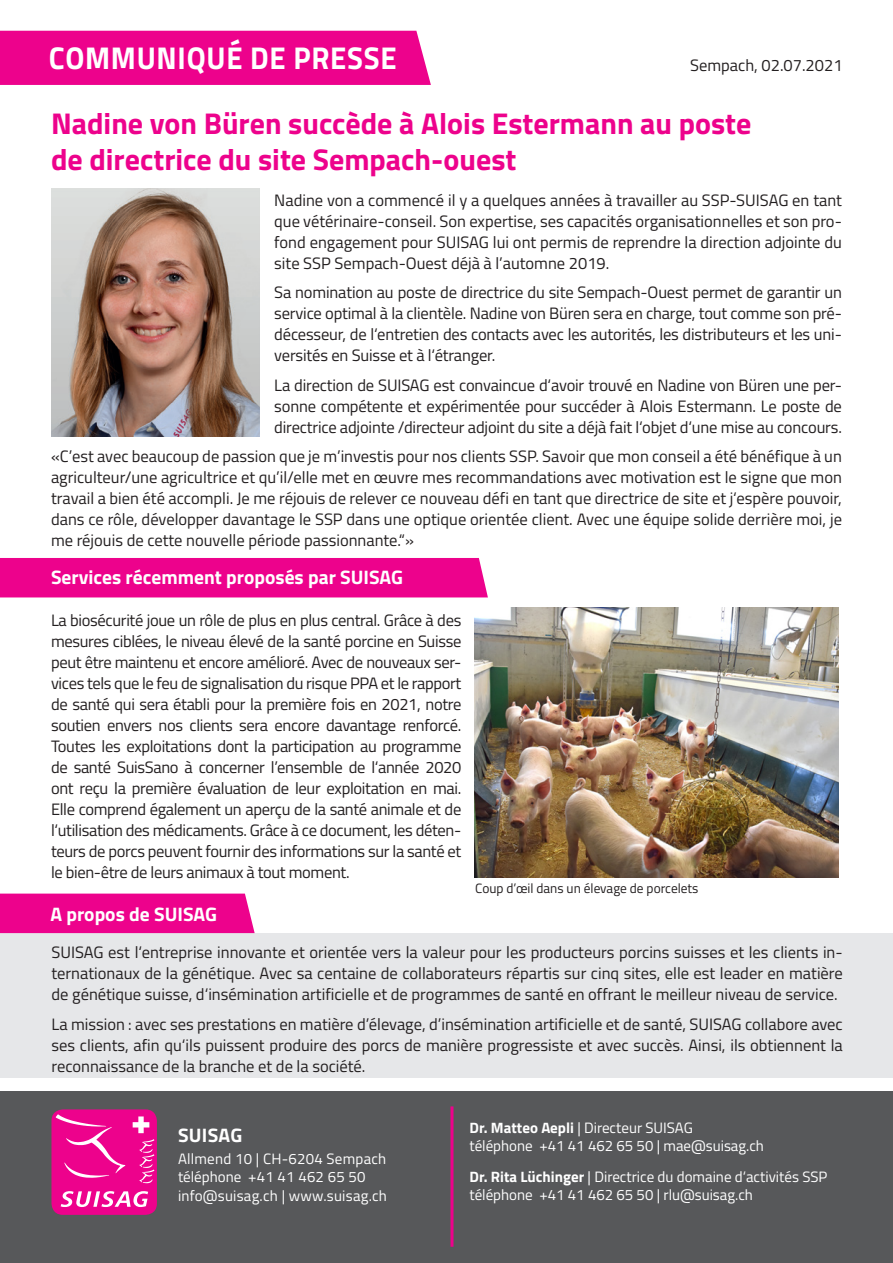
<style>
.page{position:relative;width:893px;height:1263px;background:#fff}
.page>*{position:absolute;margin:0;border:0;box-sizing:border-box;transform-origin:0 0}
.t1{font:700 31.5px "Titillium Web";letter-spacing:.025em;color:#fff;scale:.93 1}
.t2{font:700 30px/36px "Titillium Web";color:#ed028c}
.t3{font:700 19.5px "Titillium Web";color:#fff}
.t4{font:16.5px/21px "Titillium Web";color:#231f20;text-align:justify}
.t5{font:15px/18px "Titillium Web";color:#fff}
.SUISAG___Fliesstext{font:13.5px "Titillium Web";color:#231f20}
.s1{font-weight:700}
</style>
<div class="page">
<img style="left:51px;top:188px;width:208px;height:249px">
<div style="left:0;top:31px;width:431px;height:54px;background:#ed028c"></div>
<img style="left:475px;top:607px;width:363px;height:270px">
<div style="left:1px;top:933px;width:892px;height:145px;background:#e6e7e9"></div>
<div style="left:1px;top:1092px;width:892px;height:171px;background:#57585a"></div>
<div style="left:51px;top:1109px;width:106px;height:106px;background:#ed028c;border-radius:11px"></div>
<svg style="left:56px;top:1114px;width:69px;height:64px"></svg>
<svg style="left:61px;top:1191px;width:87px;height:16px"></svg>
<svg style="left:133px;top:1116px;width:16px;height:17px"></svg>
<svg style="left:139px;top:1139px;width:15px;height:44px"></svg>
<hr style="left:450px;top:1106px;width:3px;height:141px;background:#ed028c">
<div style="left:0;top:893px;width:255px;height:40px;background:#ed028c"></div>
<div style="left:0;top:558px;width:488px;height:39px;background:#ed028c"></div>
<p class="t1" style="left:49px;top:34px;width:375px">COMMUNIQUÉ DE PRESSE</p>
<p class="t2" style="left:51px;top:104px;width:702px">Nadine von Büren succède à Alois Estermann au poste de directrice du site Sempach-ouest</p>
<p class="t4" style="left:690px;top:53px;width:154px">Sempach, 02.07.2021</p>
<p class="t4" style="left:274px;top:189px;width:569px">Nadine von a commencé il y a quelques années à travailler au SSP-SUISAG en tant que vétérinaire-conseil. Son expertise, ses capacités organisationnelles et son pro&shy;fond engagement pour SUISAG lui ont permis de reprendre la direction adjointe du site SSP Sempach-Ouest déjà à l’automne 2019.</p>
<p class="t4" style="left:274px;top:281px;width:569px">Sa nomination au poste de directrice du site Sempach-Ouest permet de garantir un service optimal à la clientèle. Nadine von Büren sera en charge, tout comme son pré&shy;décesseur, de l‘entretien des contacts avec les autorités, les distributeurs et les uni&shy;versités en Suisse et à l‘étranger.</p>
<p class="t4" style="left:274px;top:374px;width:569px">La direction de SUISAG est convaincue d‘avoir trouvé en Nadine von Büren une per&shy;sonne compétente et expérimentée pour succéder à Alois Estermann. Le poste de directrice adjointe /directeur adjoint du site a déjà fait l‘objet d‘une mise au concours.</p>
<p class="t4" style="left:51px;top:445px;width:792px">«C’est avec beaucoup de passion que je m’investis pour nos clients SSP. Savoir que mon conseil a été bénéfique à un agriculteur/une agricultrice et qu’il/elle met en œuvre mes recommandations avec motivation est le signe que mon travail a bien été accompli. Je me réjouis de relever ce nouveau défi en tant que directrice de site et j‘espère pouvoir, dans ce rôle, développer davantage le SSP dans une optique orientée client. Avec une équipe solide derrière moi, je me réjouis de cette nouvelle période passionnante.“»</p>
<p class="t3" style="left:51px;top:563px;width:354px">Services récemment proposés par SUISAG</p>
<p class="t4" style="left:51px;top:609px;width:412px">La biosécurité joue un rôle de plus en plus central. Grâce à des mesures ciblées, le niveau élevé de la santé porcine en Suisse peut être maintenu et encore amélioré. Avec de nouveaux ser&shy;vices tels que le feu de signalisation du risque PPA et le rapport de santé qui sera établi pour la première fois en 2021, notre soutien envers nos clients sera encore davantage renforcé.<br>Toutes les exploitations dont la participation au programme de santé SuisSano à concerner l’ensemble de l‘année 2020 ont reçu la première évaluation de leur exploitation en mai.<br>Elle comprend également un aperçu de la santé animale et de l‘utilisation des médicaments. Grâce à ce document, les déten&shy;teurs de porcs peuvent fournir des informations sur la santé et le bien-être de leurs animaux à tout moment.</p>
<p class="t3" style="left:50px;top:899px;width:168px">A propos de SUISAG</p>
<p class="SUISAG___Fliesstext" style="left:475px;top:879px;width:225px">Coup d’œil dans un élevage de porcelets</p>
<p class="t4" style="left:51px;top:941px;width:793px">SUISAG est l‘entreprise innovante et orientée vers la valeur pour les producteurs porcins suisses et les clients in&shy;ternationaux de la génétique. Avec sa centaine de collaborateurs répartis sur cinq sites, elle est leader en matière de génétique suisse, d‘insémination artificielle et de programmes de santé en offrant le meilleur niveau de service.</p>
<p class="t4" style="left:51px;top:1012px;width:793px">La mission : avec ses prestations en matière d’élevage, d’insémination artificielle et de santé, SUISAG collabore avec ses clients, afin qu‘ils puissent produire des porcs de manière progressiste et avec succès. Ainsi, ils obtiennent la reconnaissance de la branche et de la société.</p>
<p class="t3" style="left:178px;top:1120px;width:66px">SUISAG</p>
<p class="t5" style="left:178px;top:1149px;width:210px">Allmend 10 | CH-6204 Sempach</p>
<p class="t5" style="left:178px;top:1167px;width:189px">téléphone +41 41 462 65 50</p>
<p class="t5" style="left:178px;top:1186px;width:210px">info@suisag.ch | www.suisag.ch</p>
<p class="t5" style="left:469px;top:1118px;width:296px"><span class="s1">Dr. Matteo Aepli</span> | Directeur SUISAG<br>téléphone +41 41 462 65 50 | mae@suisag.ch</p>
<p class="t5" style="left:469px;top:1167px;width:360px"><span class="s1">Dr. Rita Lüchinger</span> | Directrice du domaine d‘activités SSP téléphone +41 41 462 65 50 | rlu@suisag.ch</p>
</div>
